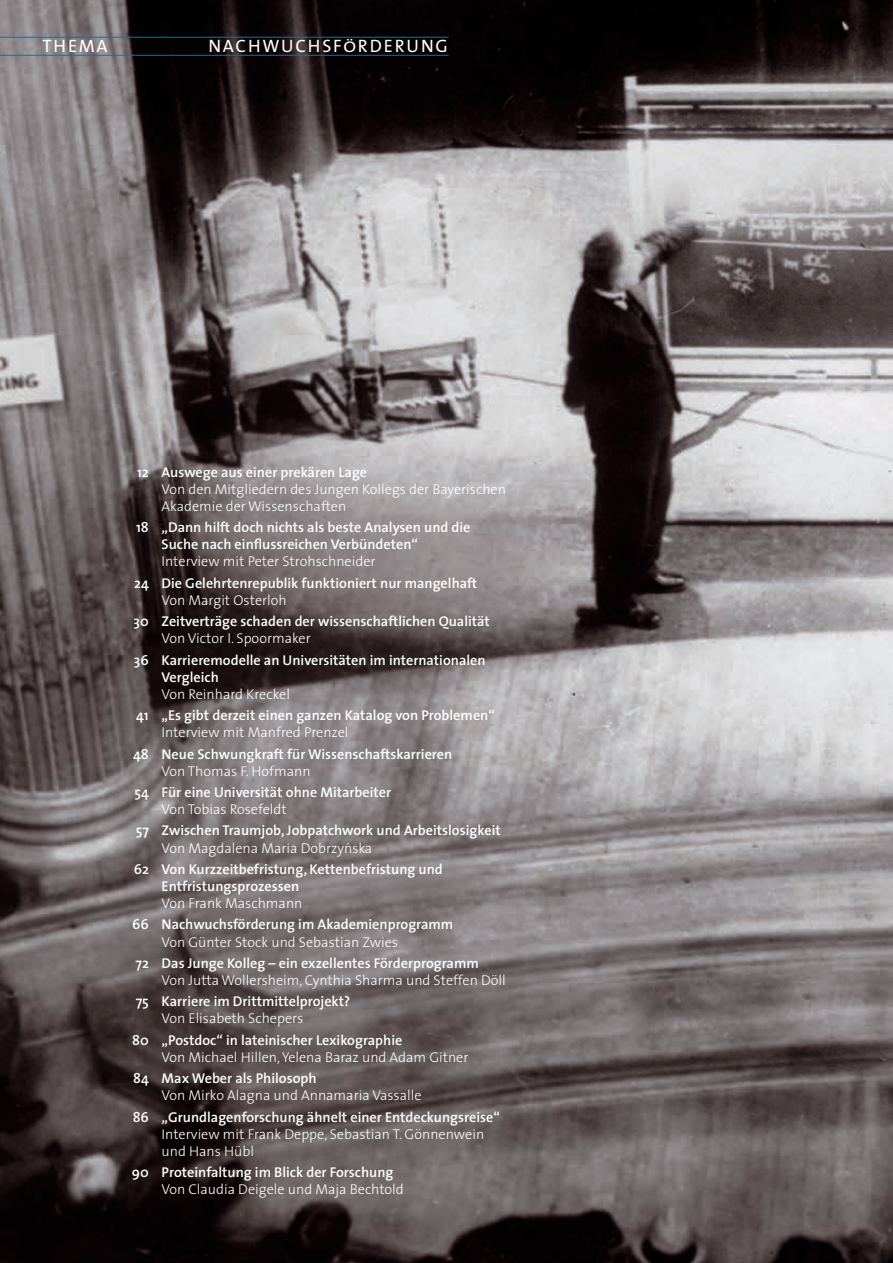
<style>
.page{position:relative;width:893px;height:1263px;background:#fff}
.page>*{position:absolute;margin:0;border:0;box-sizing:border-box;transform-origin:0 0}
.t1{font:18px "The Sans Caps";letter-spacing:.1em;color:#fff}
.t2{font:18px "The Sans";letter-spacing:.095em;color:#fff}
.t3{font:600 14.25px/17.1px "The Sans";color:#fff}
.t4{font:300 14.25px/17.1px "The Sans";color:#fff}
.t5{font:700 11.25px "The Sans";color:#fff}
.s1{font-size:15.45px}
</style>
<div class="page">
<img style="left:0;top:0;width:893px;height:1263px">
<hr style="left:0;top:55px;width:449px;height:1px;background:#0076be">
<hr style="left:0;top:37px;width:449px;height:1px;background:#0076be">
<p class="t2" style="left:43px;top:31px;width:67px">THEMA</p>
<p class="t1" style="left:208px;top:31px;width:241px">NACHWUCHSF<span class="s1">Ö</span>RDERUNG</p>
<p class="t3" style="left:137px;top:463px;width:232px">12 Auswege aus einer prekären Lage</p>
<p class="t4" style="left:162px;top:480px;width:346px">Von den Mitgliedern des Jungen Kollegs der Bayerischen<br>Akademie der Wissenschaften</p>
<p class="t3" style="left:162px;top:518px;width:310px;text-indent:-25px">18 „Dann hilft doch nichts als beste Analysen und die<br>Suche nach einflussreichen Verbündeten“</p>
<p class="t4" style="left:162px;top:552px;width:215px">Interview mit Peter Strohschneider</p>
<p class="t3" style="left:134px;top:574px;width:345px">24 Die Gelehrtenrepublik funktioniert nur mangelhaft</p>
<p class="t4" style="left:162px;top:591px;width:127px">Von Margit Osterloh</p>
<p class="t3" style="left:134px;top:612px;width:358px">30 Zeitverträge schaden der wissenschaftlichen Qualität</p>
<p class="t4" style="left:162px;top:629px;width:151px">Von Victor I. Spoormaker</p>
<p class="t3" style="left:162px;top:651px;width:326px;text-indent:-28px">36 Karrieremodelle an Universitäten im internationalen<br>Vergleich</p>
<p class="t4" style="left:162px;top:685px;width:130px">Von Reinhard Kreckel</p>
<p class="t3" style="left:136px;top:706px;width:360px">41 „Es gibt derzeit einen ganzen Katalog von Problemen“</p>
<p class="t4" style="left:162px;top:723px;width:188px">Interview mit Manfred Prenzel</p>
<p class="t3" style="left:133px;top:745px;width:321px">48 Neue Schwungkraft für Wissenschaftskarrieren</p>
<p class="t4" style="left:162px;top:762px;width:151px">Von Thomas F. Hofmann</p>
<p class="t3" style="left:134px;top:783px;width:258px">54 Für eine Universität ohne Mitarbeiter</p>
<p class="t4" style="left:162px;top:800px;width:127px">Von Tobias Rosefeldt</p>
<p class="t3" style="left:136px;top:822px;width:366px">57 Zwischen Traumjob, Jobpatchwork und Arbeitslosigkeit</p>
<p class="t4" style="left:162px;top:839px;width:212px">Von Magdalena Maria Dobrzy´nska</p>
<p class="t3" style="left:162px;top:860px;width:283px;text-indent:-28px">62 Von Kurzzeitbefristung, Kettenbefristung und<br>Entfristungsprozessen</p>
<p class="t4" style="left:162px;top:894px;width:142px">Von Frank Maschmann</p>
<p class="t3" style="left:132px;top:916px;width:323px">66 Nachwuchsförderung im Akademienprogramm</p>
<p class="t4" style="left:162px;top:933px;width:238px">Von Günter Stock und Sebastian Zwies</p>
<p class="t3" style="left:135px;top:954px;width:345px">72 Das Junge Kolleg – ein exzellentes Förderprogramm</p>
<p class="t4" style="left:162px;top:971px;width:346px">Von Jutta Wollersheim, Cynthia Sharma und Steffen Döll</p>
<p class="t3" style="left:136px;top:992px;width:216px">75 Karriere im Drittmittelprojekt?</p>
<p class="t4" style="left:162px;top:1009px;width:143px">Von Elisabeth Schepers</p>
<p class="t3" style="left:132px;top:1031px;width:272px">80 „Postdoc“ in lateinischer Lexikographie</p>
<p class="t4" style="left:162px;top:1048px;width:308px">Von Michael Hillen, Yelena Baraz und Adam Gitner</p>
<p class="t3" style="left:133px;top:1069px;width:185px">84 Max Weber als Philosoph</p>
<p class="t4" style="left:162px;top:1086px;width:261px">Von Mirko Alagna und Annamaria Vassalle</p>
<p class="t3" style="left:133px;top:1108px;width:369px">86 „Grundlagenforschung ähnelt einer Entdeckungsreise“</p>
<p class="t4" style="left:162px;top:1125px;width:324px">Interview mit Frank Deppe, Sebastian T. Gönnenwein und Hans Hübl</p>
<p class="t3" style="left:132px;top:1163px;width:263px">90 Proteinfaltung im Blick der Forschung</p>
<p class="t4" style="left:162px;top:1180px;width:244px">Von Claudia Deigele und Maja Bechtold</p>
<p class="t5" style="left:208px;top:1131px;width:188px">Inflation 1923, im Todesjahr Troeltschs:</p>
<p class="t5" style="left:208px;top:1166px;width:72px">bank in Berlin.</p>
</div>
